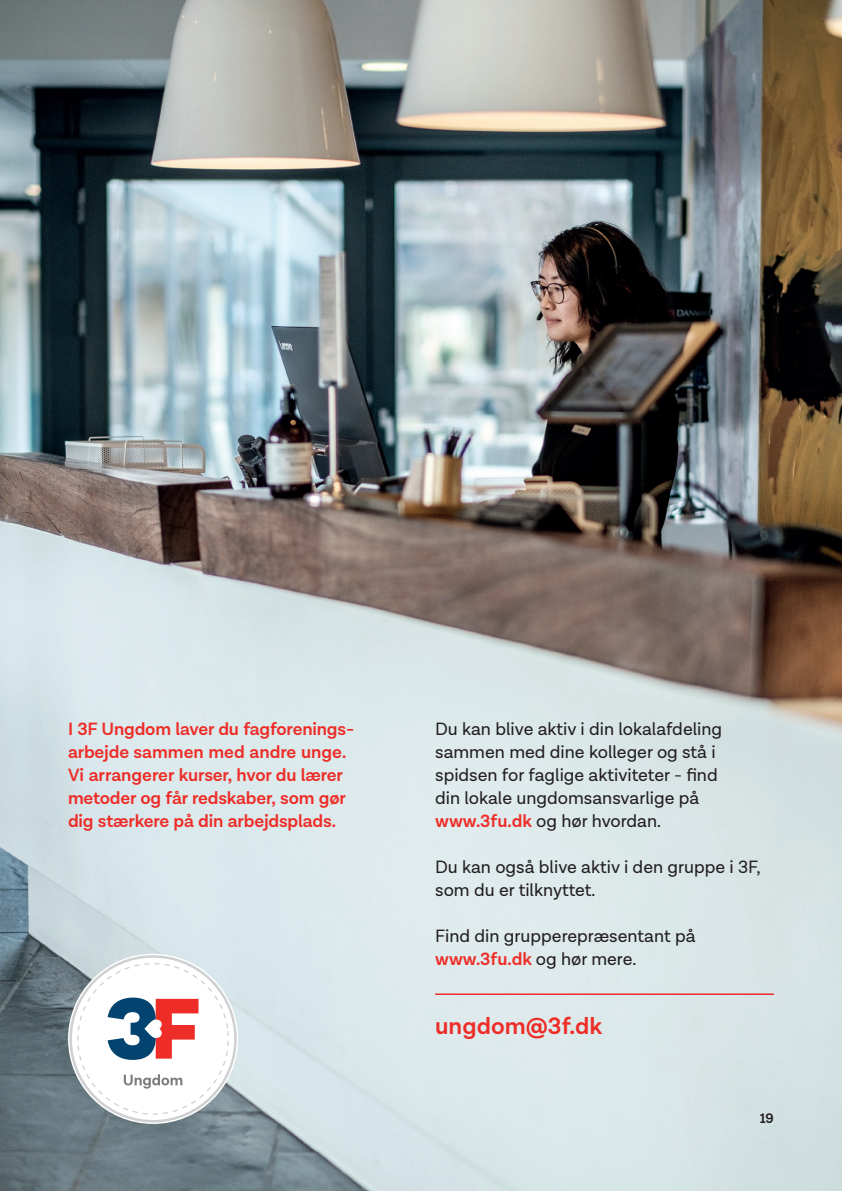
<style>
.page{position:relative;width:842px;height:1191px;background:#fff}
.page>*{position:absolute;margin:0;border:0;box-sizing:border-box;transform-origin:0 0}
.Manchet_1___P{font:600 24px "Lota Grotesque";color:#ee2d28}
.Brødtekst___P{font:18px/23px "Lota Grotesque";color:#231f20}
.Mellemrubrik___P{font:600 18px/23px "Lota Grotesque";letter-spacing:-.01em;color:#ee2d28}
.t1{font:600 14px "Lota Grotesque";color:#231f20}
.s1{font-weight:600;color:#ee2d28}
</style>
<div class="page">
<img style="left:0;top:0;width:842px;height:1191px">
<svg style="left:0;top:866px;width:241px;height:325px"></svg>
<hr style="left:435px;top:993px;width:339px;height:2px;background:#ee2d28">
<p class="Mellemrubrik___P" style="left:68px;top:718px;width:288px">I 3F Ungdom laver du fagforenings&shy;arbejde sammen med andre unge.<br>Vi arrangerer kurser, hvor du lærer metoder og får redskaber, som gør dig stærkere på din arbejdsplads.</p>
<p class="Brødtekst___P" style="left:435px;top:718px;width:289px">Du kan blive aktiv i din lokalafdeling sammen med dine kolleger og stå i spidsen for faglige aktiviteter - find din lokale ungdomsansvarlige på <span class="s1">www.3fu.dk</span> og hør hvordan.</p>
<p class="Brødtekst___P" style="left:435px;top:856px;width:327px">Du kan også blive aktiv i den gruppe i 3F, som du er tilknyttet.</p>
<p class="Brødtekst___P" style="left:435px;top:925px;width:262px">Find din grupperepræsentant på <span class="s1">www.3fu.dk</span> og hør mere.</p>
<p class="Manchet_1___P" style="left:435px;top:1012px;width:169px">ungdom@3f.dk</p>
<p class="t1" style="left:760px;top:1110px;width:16px">19</p>
</div>
